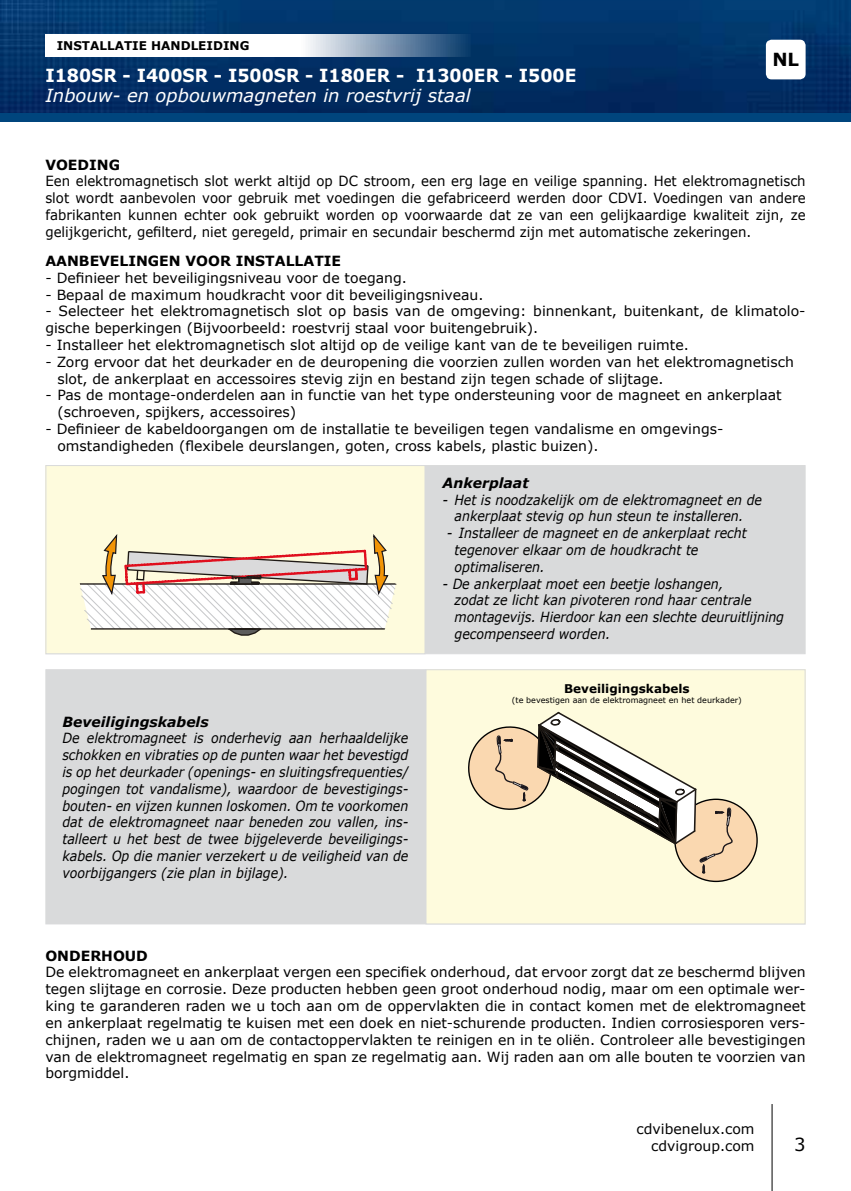
<style>
.page{position:relative;width:851px;height:1191px;background:#fff}
.page>*{position:absolute;margin:0;border:0;box-sizing:border-box;transform-origin:0 0}
.t1{font:700 18px "Verdana";color:#fff;scale:.95 1}
.t2{font:italic 18px "Verdana";color:#fff}
.t3{font:700 18px "Verdana";color:#000}
.t4{font:18px "Verdana";color:#000}
.t5{font:14px/16.8px "Verdana";color:#000}
.t6{font:italic 14px/16.8px "Verdana";color:#000;scale:.9 1}
.t7{font:14px/16.8px "Verdana";color:#000;text-align:justify;scale:.95 1}
.t8{font:700 14px "Verdana";color:#000}
.t9{font:italic 700 14px "Verdana";color:#000}
.t10{font:700 12px "Verdana";color:#000}
.t11{font:8px "Verdana";color:#000}
</style>
<div class="page">
<hr style="left:771px;top:1104px;width:1px;height:87px;background:#000">
<div style="left:45px;top:669px;width:760px;height:255px;background:#d9dadb;border:1px solid #d9dadb"></div>
<div style="left:45px;top:465px;width:760px;height:189px;background:#d9dadb"></div>
<div style="left:47px;top:467px;width:376px;height:185px;background:#fefbdd"></div>
<svg style="left:79px;top:534px;width:318px;height:136px"></svg>
<div style="left:45px;top:465px;width:380px;height:189px;border:1px solid #d9dadb"></div>
<div style="left:426px;top:669px;width:379px;height:255px;background:#fefbdd"></div>
<div style="left:674px;top:799px;width:83px;height:82px;background:#fad8b0;border-radius:50%"></div>
<svg style="left:468px;top:711px;width:271px;height:162px"></svg>
<div style="left:425px;top:669px;width:380px;height:255px;border:1px solid #d9dadb"></div>
<img style="left:0;top:0;width:850px;height:113px">
<svg style="left:45px;top:34px;width:426px;height:23px"></svg>
<div style="left:0;top:113px;width:850px;height:9px;background:#00457d"></div>
<div style="left:765px;top:40px;width:40px;height:39px;background:#fff;border-radius:6px"></div>
<p class="t10" style="left:57px;top:37px;width:194px">INSTALLATIE HANDLEIDING</p>
<p class="t1" style="left:45px;top:63px;width:560px">I180SR - I400SR - I500SR - I180ER - I1300ER - I500E</p>
<p class="t2" style="left:45px;top:83px;width:427px">Inbouw- en opbouwmagneten in roestvrij staal</p>
<p class="t3" style="left:772px;top:47px;width:28px">NL</p>
<p class="t8" style="left:45px;top:154px;width:12px">VOEDING</p>
<p class="t7" style="left:45px;top:173px;width:801px">Een elektromagnetisch slot werkt altijd op DC stroom, een erg lage en veilige spanning. Het elektromagnetisch slot wordt aanbevolen voor gebruik met voedingen die gefabriceerd werden door CDVI. Voedingen van andere fabrikanten kunnen echter ook gebruikt worden op voorwaarde dat ze van een gelijkaardige kwaliteit zijn, ze gelijkgericht, gefilterd, niet geregeld, primair en secundair beschermd zijn met automatische zekeringen.</p>
<p class="t8" style="left:45px;top:251px;width:297px">AANBEVELINGEN VOOR INSTALLATIE</p>
<p class="t5" style="left:45px;top:269px;width:363px">- Definieer het beveiligingsniveau voor de toegang.</p>
<p class="t5" style="left:45px;top:286px;width:439px">- Bepaal de maximum houdkracht voor dit beveiligingsniveau.</p>
<p class="t5" style="left:45px;top:303px;width:761px">- Selecteer het elektromagnetisch slot op basis van de omgeving: binnenkant, buitenkant, de klimatolo&shy;gische beperkingen (Bijvoorbeeld: roestvrij staal voor buitengebruik).</p>
<p class="t5" style="left:45px;top:336px;width:645px">- Installeer het elektromagnetisch slot altijd op de veilige kant van de te beveiligen ruimte.</p>
<p class="t5" style="left:57px;top:353px;width:737px;text-indent:-12px">- Zorg ervoor dat het deurkader en de deuropening die voorzien zullen worden van het elektromagnetisch slot, de ankerplaat en accessoires stevig zijn en bestand zijn tegen schade of slijtage.</p>
<p class="t5" style="left:57px;top:387px;width:725px;text-indent:-12px">- Pas de montage-onderdelen aan in functie van het type ondersteuning voor de magneet en ankerplaat (schroeven, spijkers, accessoires)</p>
<p class="t5" style="left:57px;top:420px;width:667px;text-indent:-12px">- Definieer de kabeldoorgangen om de installatie te beveiligen tegen vandalisme en omgevings&shy;omstandigheden (flexibele deurslangen, goten, cross kabels, plastic buizen).</p>
<p class="t9" style="left:442px;top:473px;width:88px">Ankerplaat</p>
<p class="t6" style="left:442px;top:491px;width:356px;text-align:center">- Het is noodzakelijk om de elektromagneet en de ankerplaat stevig op hun steun te installeren.</p>
<p class="t6" style="left:454px;top:524px;width:326px;text-indent:-8px">- Installeer de magneet en de ankerplaat recht tegenover elkaar om de houdkracht te optimaliseren.</p>
<p class="t6" style="left:454px;top:575px;width:368px;text-indent:-12px">- De ankerplaat moet een beetje loshangen,<br>zodat ze licht kan pivoteren rond haar centrale montagevijs. Hierdoor kan een slechte deuruitlijning gecompenseerd worden.</p>
<p class="t9" style="left:62px;top:711px;width:148px">Beveiligingskabels</p>
<p class="t6" style="left:62px;top:729px;width:386px;text-align:justify">De elektromagneet is onderhevig aan herhaaldelijke schokken en vibraties op de punten waar het bevestigd is op het deurkader (openings- en sluitingsfrequenties/ pogingen tot vandalisme), waardoor de bevestigings&shy;bouten- en vijzen kunnen loskomen. Om te voorkomen dat de elektromagneet naar beneden zou vallen, ins&shy;talleert u het best de twee bijgeleverde beveiligings&shy;kabels. Op die manier verzekert u de veiligheid van de voorbijgangers (zie plan in bijlage).</p>
<p class="t10" style="left:564px;top:680px;width:127px">BEVEILIGINGSKABELS</p>
<p class="t11" style="left:512px;top:694px;width:231px">(te bevestigen aan de elektromagneet en het deurkader)</p>
<p class="t8" style="left:45px;top:945px;width:13px">ONDERHOUD</p>
<p class="t5" style="left:45px;top:963px;width:761px;text-align:justify">De elektromagneet en ankerplaat vergen een specifiek onderhoud, dat ervoor zorgt dat ze beschermd blijven tegen slijtage en corrosie. Deze producten hebben geen groot onderhoud nodig, maar om een optimale wer&shy;king te garanderen raden we u toch aan om de oppervlakten die in contact komen met de elektromagneet en ankerplaat regelmatig te kuisen met een doek en niet-schurende producten. Indien corrosiesporen vers&shy;chijnen, raden we u aan om de contactoppervlakten te reinigen en in te oliën. Controleer alle bevestigingen van de elektromagneet regelmatig en span ze regelmatig aan. Wij raden aan om alle bouten te voorzien van borgmiddel.</p>
<p class="t5" style="left:636px;top:1120px;width:119px;text-align:right">cdvibenelux.com cdvigroup.com</p>
<p class="t4" style="left:794px;top:1132px;width:13px">3</p>
</div>
